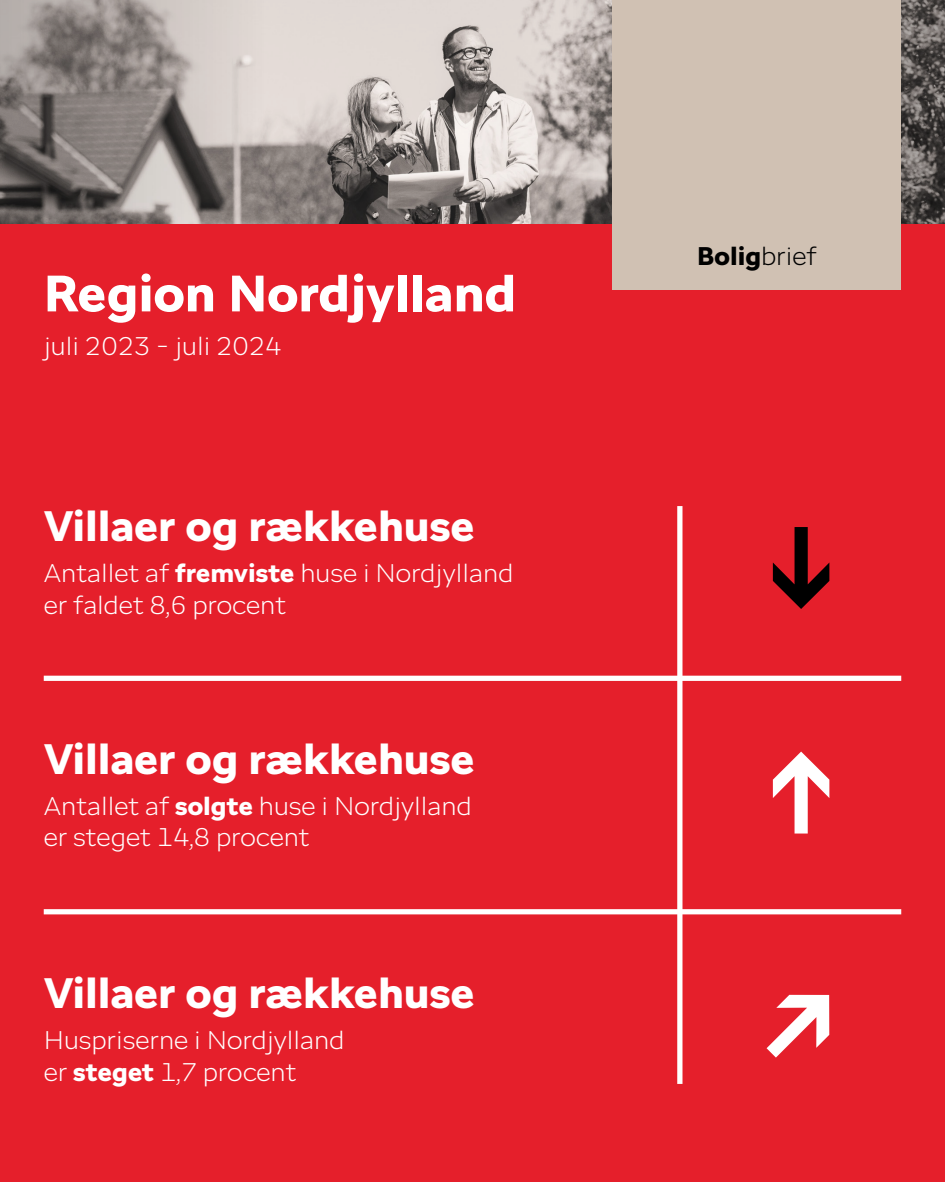
<style>
.page{position:relative;width:945px;height:1182px;background:#fff}
.page>*{position:absolute;margin:0;border:0;box-sizing:border-box;transform-origin:0 0}
.t1{font:900 52.5px "Home";color:#fff}
.t2{font:900 43.75px "Home";color:#fff}
.t3{font:300 26.25px/31.5px "Home";color:#fff}
.t4{font:900 26.25px "Home";color:#000}
.s1{font-weight:900}
.s2{font-weight:300}
</style>
<div class="page">
<div style="left:0;top:0;width:945px;height:1181px;background:#e51f2b"></div>
<div style="left:44px;top:675px;width:857px;height:5px;background:#fff"></div>
<img style="left:264px;top:0;width:300px;height:223px">
<svg style="left:564px;top:0;width:381px;height:223px;background:#817b78"></svg>
<svg style="left:0;top:0;width:264px;height:223px;background:#958e8a"></svg>
<div style="left:612px;top:0;width:289px;height:289px;background:#d0c1b3"></div>
<div style="left:677px;top:506px;width:5px;height:577px;background:#fff"></div>
<div style="left:44px;top:909px;width:857px;height:5px;background:#fff"></div>
<h1 class="t1" style="left:44px;top:260px;width:474px">Region Nordjylland</h1>
<p class="t3" style="left:44px;top:330px;width:239px">juli 2023 - juli 2024</p>
<h2 class="t2" style="left:44px;top:498px;width:432px">Villaer og rækkehuse</h2>
<p class="t3" style="left:44px;top:556px;width:471px">Antallet af <span class="s1">fremviste</span> huse i Nordjylland er faldet 8,6 procent</p>
<h2 class="t2" style="left:44px;top:731px;width:432px">Villaer og rækkehuse</h2>
<p class="t3" style="left:44px;top:789px;width:430px">Antallet af <span class="s1">solgte</span> huse i Nordjylland er steget 14,8 procent</p>
<h2 class="t2" style="left:44px;top:965px;width:432px">Villaer og rækkehuse</h2>
<p class="t3" style="left:44px;top:1023px;width:302px">Huspriserne i Nordjylland er <span class="s1">steget</span> 1,7 procent</p>
<p class="t4" style="left:697px;top:239px;width:121px">Bolig<span class="s2">brief</span></p>
</div>
